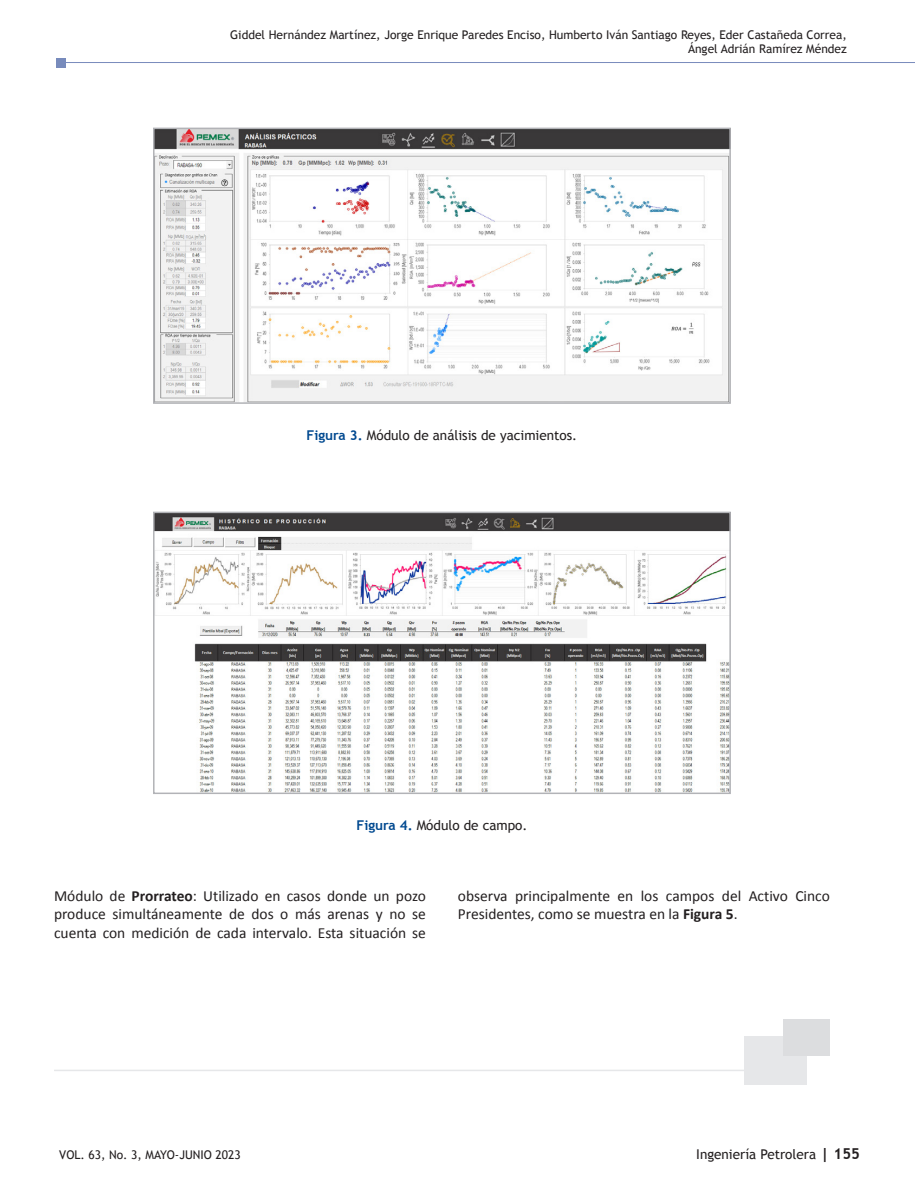
<style>
.page{position:relative;width:915px;height:1191px;background:#fff}
.page>*{position:absolute;margin:0;border:0;box-sizing:border-box;transform-origin:0 0}
.cpoTxt{font:15.45px/18.6px "Calibri";color:#231f20;text-align:justify}
.pieDeImagen{font:13.5px "Trebuchet MS";color:#231f20}
.t1{font:12px/14.4px "Trebuchet MS";color:#231f20;text-align:right}
.s1{font-weight:700;color:#014990}
.s2{font-weight:700}
.s3{font-weight:700;font-size:15px}
</style>
<div class="page">
<hr style="left:61px;top:62px;width:853px;height:1px;background:#788bbc">
<div style="left:56px;top:58px;width:10px;height:9px;background:#788bbc"></div>
<img style="left:156px;top:131px;width:571px;height:270px">
<div style="left:153px;top:128px;width:577px;height:276px;border:2px solid #b2b3b7"></div>
<img style="left:156px;top:514px;width:571px;height:277px">
<div style="left:153px;top:511px;width:577px;height:283px;border:2px solid #b2b3b7"></div>
<div style="left:744px;top:1036px;width:61px;height:48px;background:#e6e7e9"></div>
<div style="left:782px;top:1018px;width:47px;height:37px;background:#dcdddf"></div>
<hr style="left:54px;top:1069px;width:695px;height:2px;background:#e6e7e9">
<p class="t1" style="left:230px;top:28px;width:618px">Giddel Hernández Martínez, Jorge Enrique Paredes Enciso, Humberto Iván Santiago Reyes, Eder Castañeda Correa,<br>Ángel Adrián Ramírez Méndez</p>
<p class="pieDeImagen" style="left:306px;top:427px;width:272px"><span class="s1">Figura 3.</span> Módulo de análisis de yacimientos.</p>
<p class="pieDeImagen" style="left:356px;top:817px;width:172px"><span class="s1">Figura 4.</span> Módulo de campo.</p>
<p class="cpoTxt" style="left:54px;top:885px;width:373px">Módulo de <span class="s2">Prorrateo</span>: Utilizado en casos donde un pozo produce simultáneamente de dos o más arenas y no se cuenta con medición de cada intervalo. Esta situación se</p>
<p class="cpoTxt" style="left:458px;top:885px;width:373px">observa principalmente en los campos del Activo Cinco<br>Presidentes, como se muestra en la <span class="s2">Figura 5</span>.</p>
<p class="t1" style="left:59px;top:1147px;width:183px">VOL. 63, No. 3, MAYO-JUNIO 2023</p>
<p class="pieDeImagen" style="left:696px;top:1146px;width:165px">Ingeniería Petrolera <span class="s3">| 155</span></p>
</div>
